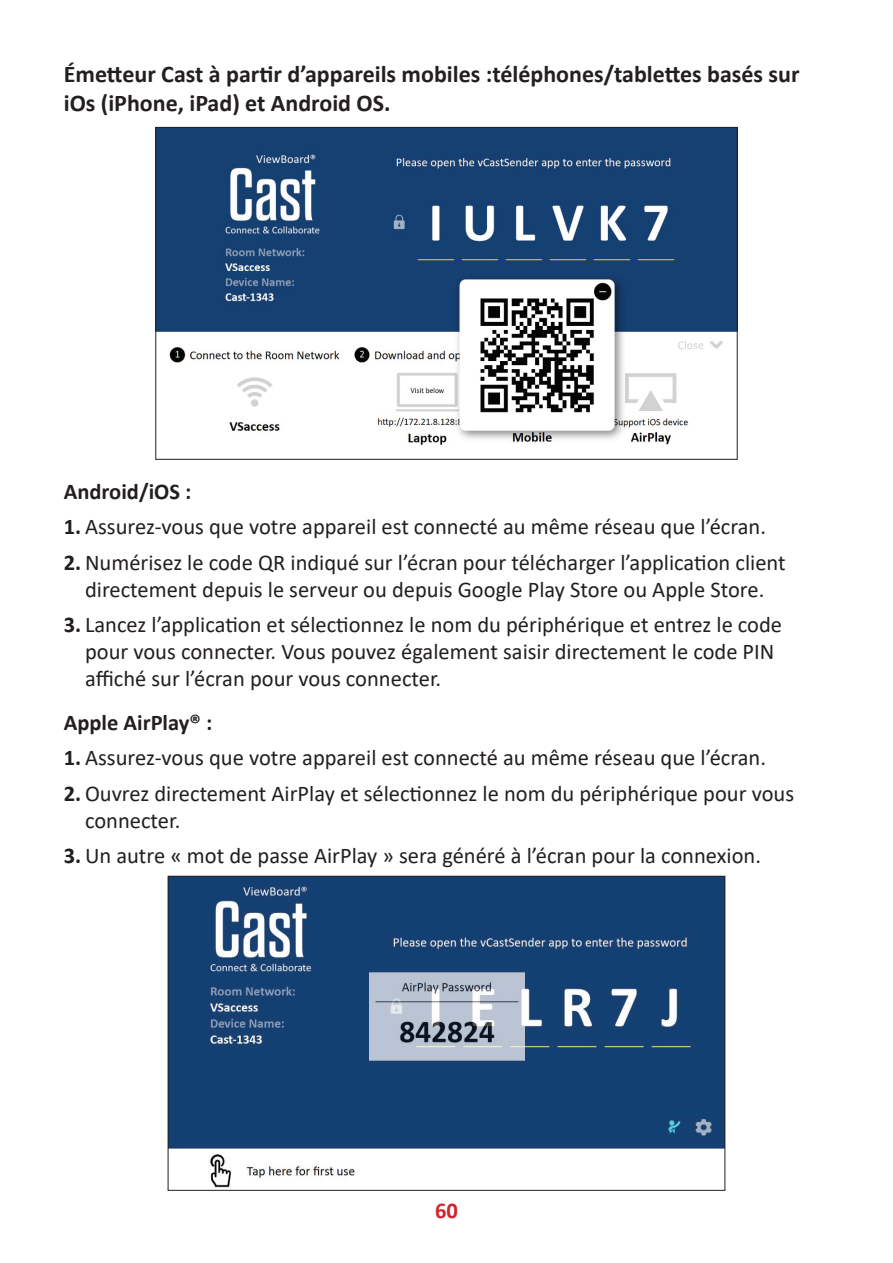
<style>
.page{position:relative;width:893px;height:1263px;background:#fff}
.page>*{position:absolute;margin:0;border:0;box-sizing:border-box;transform-origin:0 0}
.Body{font:700 24px/28.8px "Calibri";color:#231f20}
.t1{font:22.5px/27px "Calibri";color:#231f20}
.Body-2{font:700 22.5px "Calibri";color:#231f20}
.t2{font:700 22.5px "Calibri";color:#d1232a}
.s1{font-weight:700}
</style>
<div class="page">
<img style="left:158px;top:129px;width:577px;height:316px">
<img style="left:170px;top:878px;width:553px;height:310px">
<p class="Body" style="left:64px;top:59px;width:737px">Émetteur Cast à partir d’appareils mobiles :téléphones/tablettes basés sur iOs (iPhone, iPad) et Android OS.</p>
<p class="Body-2" style="left:64px;top:475px;width:129px">Android/iOS :</p>
<p class="t1" style="left:64px;top:513px;width:704px"><span class="s1">1.</span> Assurez-vous que votre appareil est connecté au même réseau que l’écran.</p>
<p class="t1" style="left:64px;top:548px;width:723px;text-align:center"><span class="s1">2.</span> Numérisez le code QR indiqué sur l’écran pour télécharger l’application client directement depuis le serveur ou depuis Google Play Store ou Apple Store.</p>
<p class="t1" style="left:85px;top:611px;width:699px;text-indent:-21px"><span class="s1">3.</span> Lancez l’application et sélectionnez le nom du périphérique et entrez le code pour vous connecter. Vous pouvez également saisir directement le code PIN affiché sur l’écran pour vous connecter.</p>
<p class="Body-2" style="left:64px;top:706px;width:150px">Apple AirPlay® :</p>
<p class="t1" style="left:64px;top:743px;width:704px"><span class="s1">1.</span> Assurez-vous que votre appareil est connecté au même réseau que l’écran.</p>
<p class="t1" style="left:85px;top:779px;width:711px;text-indent:-21px"><span class="s1">2.</span> Ouvrez directement AirPlay et sélectionnez le nom du périphérique pour vous connecter.</p>
<p class="t1" style="left:64px;top:841px;width:699px"><span class="s1">3.</span> Un autre « mot de passe AirPlay » sera généré à l’écran pour la connexion.</p>
<p class="t2" style="left:435px;top:1194px;width:24px">60</p>
</div>
